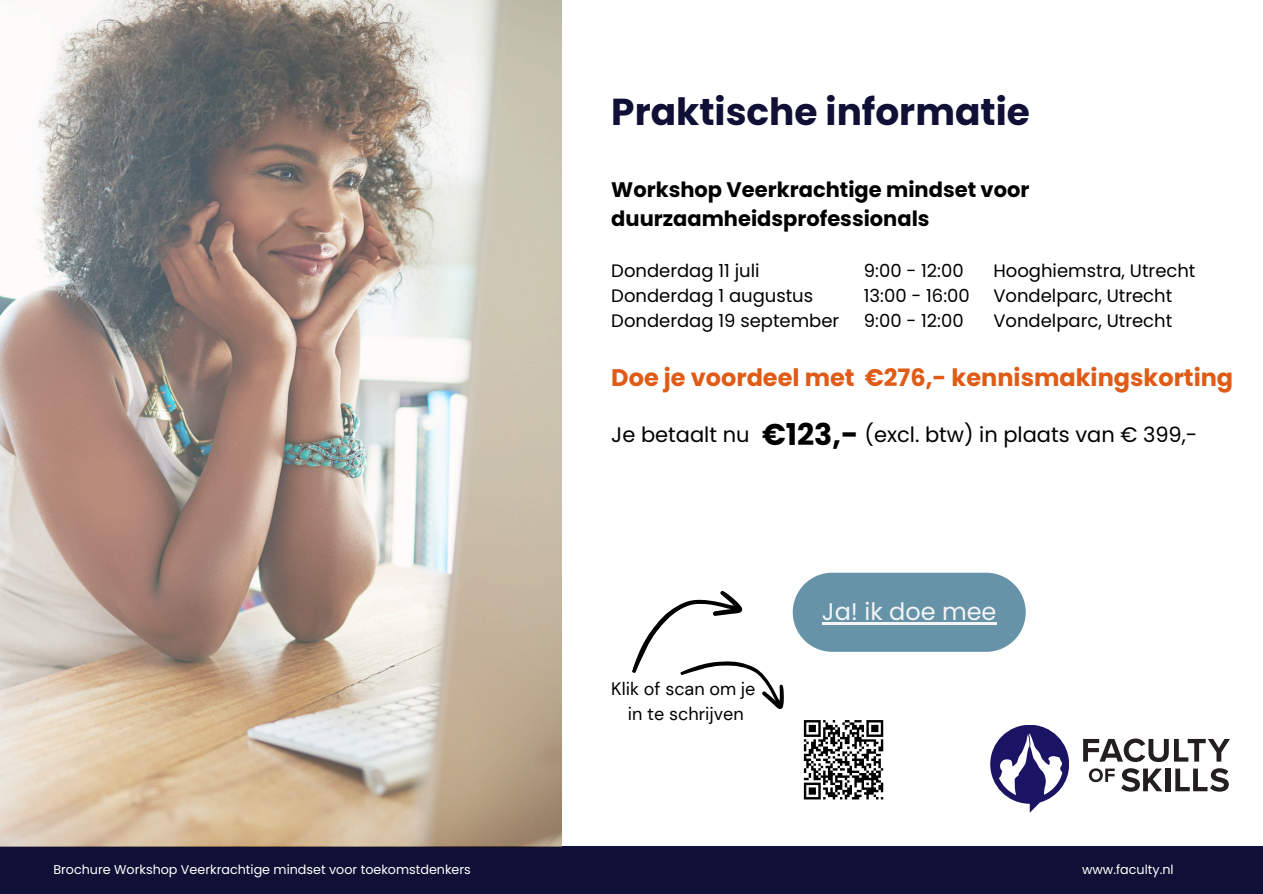
<style>
.page{position:relative;width:1263px;height:894px;background:#fff}
.page>*{position:absolute;margin:0;border:0;box-sizing:border-box;transform-origin:0 0}
.t1{font:700 37.5px "Poppins";color:#101036}
.t2{font:700 30px "Poppins";color:#000}
.t3{font:700 24px "Poppins";color:#df5b16}
.t4{font:24px "Poppins";color:#f4f4f4}
.t5{font:700 21px/29.2px "Poppins";color:#000}
.t6{font:21px "Poppins";color:#000}
.t7{font:18px "Poppins";color:#000}
.t8{font:18px "DM Sans";color:#000}
.t9{font:12.75px "Poppins";color:#fff}
</style>
<div class="page">
<div style="left:0;top:846px;width:1263px;height:47px;background:#101036"></div>
<svg style="left:1083px;top:738px;width:147px;height:23px"></svg>
<svg style="left:1089px;top:768px;width:26px;height:14px"></svg>
<svg style="left:1121px;top:768px;width:41px;height:23px"></svg>
<div style="left:1165px;top:768px;width:5px;height:23px;background:#231f20"></div>
<svg style="left:1175px;top:768px;width:54px;height:23px"></svg>
<img style="left:0;top:0;width:561px;height:846px">
<svg style="left:632px;top:572px;width:437px;height:240px"></svg>
<p class="t9" style="left:53px;top:860px;width:419px">Brochure Workshop Veerkrachtige mindset voor toekomstdenkers</p>
<p class="t1" style="left:611px;top:85px;width:420px">Praktische informatie</p>
<p class="t5" style="left:611px;top:174px;width:420px">Workshop Veerkrachtige mindset voor duurzaamheidsprofessionals</p>
<p class="t7" style="left:611px;top:258px;width:150px">Donderdag 11 juli</p>
<p class="t7" style="left:611px;top:283px;width:203px">Donderdag 1 augustus</p>
<p class="t7" style="left:611px;top:307px;width:230px">Donderdag 19 september</p>
<h3 class="t7" style="left:993px;top:258px;width:204px">Hooghiemstra, Utrecht</h3>
<h6 class="t7" style="left:993px;top:283px;width:180px">Vondelparc, Utrecht</h6>
<h2 class="t7" style="left:993px;top:307px;width:180px">Vondelparc, Utrecht</h2>
<h6 class="t3" style="left:611px;top:360px;width:623px">Doe je voordeel met €276,- kennismakingskorting</h6>
<p class="t6" style="left:611px;top:420px;width:140px">Je betaalt nu</p>
<p class="t2" style="left:762px;top:413px;width:98px">€123,-</p>
<p class="t6" style="left:864px;top:420px;width:334px">(excl. btw) in plaats van € 399,-</p>
<p class="t7" style="left:864px;top:258px;width:101px">9:00 - 12:00</p>
<p class="t7" style="left:864px;top:283px;width:107px">13:00 - 16:00</p>
<p class="t7" style="left:864px;top:307px;width:101px">9:00 - 12:00</p>
<h1 class="t8" style="left:611px;top:677px;width:146px">Klik of scan om je</h1>
<h5 class="t8" style="left:628px;top:701px;width:118px">in te schrijven</h5>
<p class="t4" style="left:822px;top:594px;width:176px">Ja! ik doe mee</p>
<p class="t9" style="left:1082px;top:860px;width:93px">www.faculty.nl</p>
</div>
